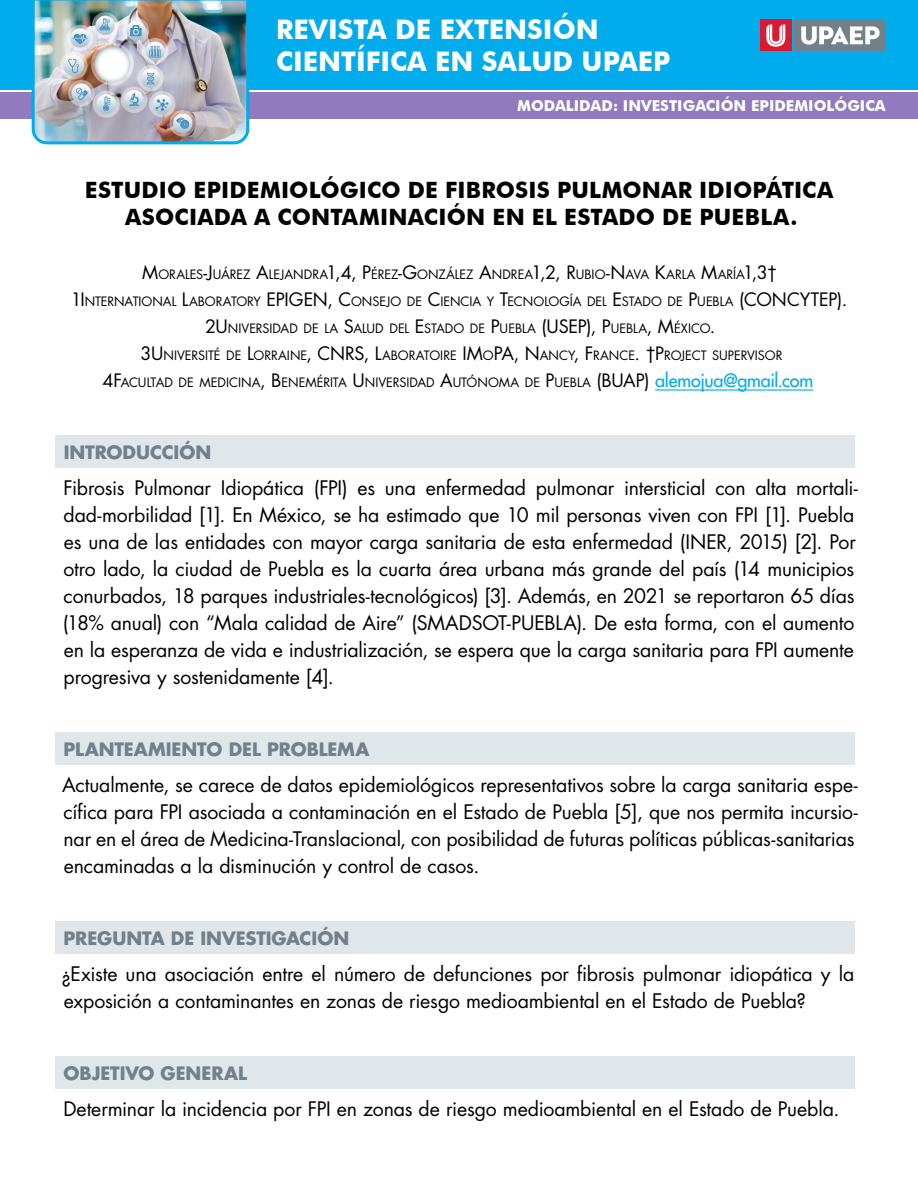
<style>
.page{position:relative;width:918px;height:1188px;background:#fff}
.page>*{position:absolute;margin:0;border:0;box-sizing:border-box;transform-origin:0 0}
.t1{font:700 27px/32.4px "Futura BT";color:#fff}
.título{font:700 22.5px/27px "Futura BT";letter-spacing:.01em;color:#000;text-align:center}
.cuerpo{font:19.5px/27px "Futura Std";letter-spacing:-.01em;color:#000}
.apartado{font:700 18px "Futura Std";color:#72808a}
.autores_c_email{font:500 18px "Futura Std";letter-spacing:-.01em;color:#00aceb}
.autores_c_email-2{font:18px "Futura Std";color:#000}
.t2{font:700 15px "Futura BT";color:#fff}
.autores_c_email-3{font:12.6px "Futura Std";letter-spacing:-.005em;color:#000}
.s1{font-size:18px}
.s2{font-weight:400;color:#000}
</style>
<div class="page">
<div style="left:0;top:92px;width:918px;height:27px;background:#917abd"></div>
<div style="left:0;top:0;width:918px;height:90px;background:#00aceb"></div>
<img style="left:31px;top:0;width:219px;height:145px">
<div style="left:795px;top:20px;width:91px;height:31px;background:#72808a"></div>
<svg style="left:801px;top:26px;width:79px;height:19px"></svg>
<div style="left:760px;top:20px;width:32px;height:31px;background:#da1a32"></div>
<svg style="left:766px;top:25px;width:19px;height:22px"></svg>
<hr style="left:655px;top:389px;width:158px;height:2px;background:#00aceb">
<div style="left:56px;top:435px;width:799px;height:33px;background:#e0e7eb"></div>
<div style="left:56px;top:732px;width:799px;height:33px;background:#e0e7eb"></div>
<div style="left:56px;top:921px;width:799px;height:33px;background:#e0e7eb"></div>
<div style="left:56px;top:1056px;width:799px;height:33px;background:#e0e7eb"></div>
<h1 class="t1" style="left:276px;top:13px;width:396px">REVISTA DE EXTENSIÓN<br>CIENTÍFICA EN SALUD UPAEP</h1>
<p class="t2" style="left:517px;top:97px;width:370px">MODALIDAD: INVESTIGACIÓN EPIDEMIOLÓGICA</p>
<p class="título" style="left:85px;top:176px;width:750px">ESTUDIO EPIDEMIOLÓGICO DE FIBROSIS PULMONAR IDIOPÁTICA<br>ASOCIADA A CONTAMINACIÓN EN EL ESTADO DE PUEBLA.</p>
<p class="autores_c_email-3" style="left:142px;top:266px;width:637px"><span class="s1">M</span>ORALES<span class="s1">-J</span>UÁREZ <span class="s1">A</span>LEJANDRA<span class="s1">1,4, P</span>ÉREZ<span class="s1">-G</span>ONZÁLEZ <span class="s1">A</span>NDREA<span class="s1">1,2, R</span>UBI O<span class="s1">-N</span>AVA <span class="s1">K</span>ARLA <span class="s1">M</span>ARÍA<span class="s1">1,3†</span></p>
<p class="autores_c_email-3" style="left:71px;top:293px;width:687px"><span class="s1">1I</span>NTERNATIONAL <span class="s1">L</span>ABORATORY <span class="s1">EPIGEN, C</span>ONSEJO DE <span class="s1">C</span>I ENCIA Y <span class="s1">T</span>ECNOLOGÍA DEL <span class="s1">E</span>STADO DE <span class="s1">P</span>UEBLA <span class="s1">(CONCYTE</span></p>
<p class="autores_c_email-2" style="left:829px;top:288px;width:20px">P).</p>
<p class="autores_c_email-3" style="left:205px;top:320px;width:512px"><span class="s1">2U</span> NIVERSI DAD DE LA <span class="s1">S</span>ALUD DEL <span class="s1">E</span>STADO DE <span class="s1">P</span>UEBLA <span class="s1">(USEP), P</span>UEBLA<span class="s1">, M</span>ÉXICO<span class="s1">.</span></p>
<p class="autores_c_email-3" style="left:141px;top:347px;width:642px"><span class="s1">3U</span> NIVERSITÉ DE <span class="s1">L</span>ORRAI NE<span class="s1">, CN RS, L</span>ABORATOIRE <span class="s1">IM</span>O<span class="s1">PA, N</span>ANCY<span class="s1">, F</span>RANCE<span class="s1">. †P</span>ROJECT SUPERVISOR</p>
<p class="autores_c_email-3" style="left:103px;top:374px;width:511px"><span class="s1">4F</span>ACULTAD DE MEDICI NA<span class="s1">, B</span>ENEMÉRITA <span class="s1">U</span> NIVERSI DAD <span class="s1">A</span>UTÓNOMA DE <span class="s1">P</span>UEBLA <span class="s1">(BUA</span></p>
<p class="autores_c_email" style="left:636px;top:369px;width:179px"><span class="s2">P)</span> alemojua@gmail.com</p>
<p class="apartado" style="left:64px;top:440px;width:149px">INTRODUCCIÓN</p>
<p class="cuerpo" style="left:63px;top:475px;width:797px">Fibrosis Pulmonar Idiopática (FPI) es una enfermedad pulmonar intersticial con alta mortali&shy;dad-morbilidad [1]. En México, se ha estimado que 10 mil personas viven con FPI [1]. Puebla es una de las entidades con mayor carga sanitaria de esta enfermedad (INER, 2015) [2]. Por otro lado, la ciudad de Puebla es la cuarta área urbana más grande del país (14 municipios conurbados, 18 parques industriales-tecnológicos) [3]. Además, en 2021 se reportaron 65 días (18% anual) con “Mala calidad de Aire” (SMADSOT-PUEBLA). De esta forma, con el aumento en la esperanza de vida e industrialización, se espera que la carga sanitaria para FPI aumente progresiva y sostenidamente [4].</p>
<p class="apartado" style="left:64px;top:737px;width:307px">PLANTEAMIENTO DEL PROBLEMA</p>
<p class="cuerpo" style="left:62px;top:772px;width:797px">Actualmente, se carece de datos epidemiológicos representativos sobre la carga sanitaria espe&shy;cífica para FPI asociada a contaminación en el Estado de Puebla [5], que nos permita incursio&shy;nar en el área de Medicina-Translacional, con posibilidad de futuras políticas públicas-sanitarias encaminadas a la disminución y control de casos.</p>
<p class="apartado" style="left:64px;top:926px;width:287px">PREGUNTA DE INVESTIGACIÓN</p>
<p class="cuerpo" style="left:62px;top:961px;width:794px">¿Existe una asociación entre el número de defunciones por fibrosis pulmonar idiopática y la exposición a contaminantes en zonas de riesgo medioambiental en el Estado de Puebla?</p>
<p class="apartado" style="left:64px;top:1061px;width:185px">OBJETIVO GENERAL</p>
<p class="cuerpo" style="left:63px;top:1096px;width:777px">Determinar la incidencia por FPI en zonas de riesgo medioambiental en el Estado de Puebla.</p>
</div>
